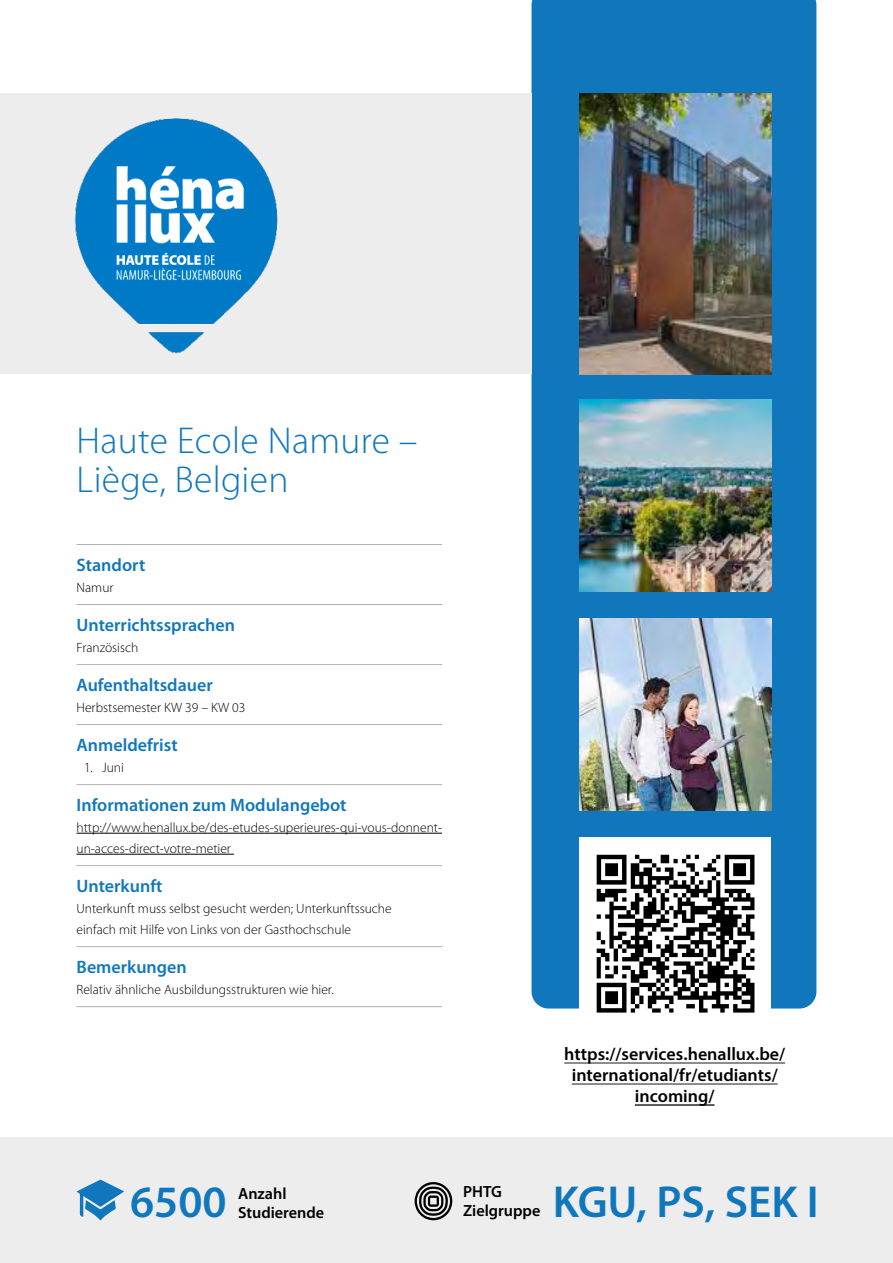
<style>
.page{position:relative;width:893px;height:1263px;background:#fff}
.page>*{position:absolute;margin:0;border:0;box-sizing:border-box;transform-origin:0 0}
.t1{font:600 45px "Myriad Pro";color:#1077bd}
.t2{font:300 37.5px/39px "Myriad Pro";letter-spacing:.01em;color:#1077bd}
.t3{font:600 18px "Myriad Pro";color:#1077bd}
.t4{font:600 18px/21px "Myriad Pro";color:#000;text-align:center}
.t5{font:600 16.2px/18.9px "Myriad Pro";color:#000}
.t6{font:300 13.5px/21px "Myriad Pro";color:#000}
</style>
<div class="page">
<div style="left:531px;top:0;width:285px;height:1008px;background:#1077bd"></div>
<div style="left:0;top:94px;width:531px;height:280px;background:#ededed"></div>
<img style="left:75px;top:118px;width:203px;height:236px">
<img style="left:580px;top:400px;width:191px;height:191px">
<img style="left:580px;top:619px;width:191px;height:191px">
<img style="left:580px;top:94px;width:191px;height:280px">
<hr style="left:635px;top:1105px;width:79px;height:1px;background:#000">
<hr style="left:572px;top:1083px;width:206px;height:1px;background:#000">
<hr style="left:564px;top:1062px;width:221px;height:1px;background:#000">
<div style="left:580px;top:838px;width:191px;height:191px;background:#fff"></div>
<img style="left:596px;top:854px;width:159px;height:159px">
<div style="left:0;top:1137px;width:893px;height:126px;background:#ededed"></div>
<svg style="left:77px;top:1179px;width:47px;height:41px"></svg>
<svg style="left:415px;top:1182px;width:37px;height:38px"></svg>
<hr style="left:77px;top:544px;width:365px;height:1px;background:#b3b2b2">
<hr style="left:77px;top:604px;width:365px;height:1px;background:#b3b2b2">
<hr style="left:77px;top:664px;width:365px;height:1px;background:#b3b2b2">
<hr style="left:77px;top:724px;width:365px;height:1px;background:#b3b2b2">
<hr style="left:77px;top:784px;width:365px;height:1px;background:#b3b2b2">
<hr style="left:77px;top:865px;width:365px;height:1px;background:#b3b2b2">
<hr style="left:77px;top:946px;width:365px;height:1px;background:#b3b2b2">
<hr style="left:77px;top:1006px;width:365px;height:1px;background:#b3b2b2">
<hr style="left:77px;top:833px;width:365px;height:1px;background:#000">
<hr style="left:77px;top:854px;width:157px;height:1px;background:#000">
<h2 class="t2" style="left:77px;top:422px;width:343px">Haute Ecole Namure –<br>Liège, Belgien</h2>
<h3 class="t3" style="left:77px;top:555px;width:70px">Standort</h3>
<p class="t6" style="left:77px;top:577px;width:38px">Namur</p>
<h3 class="t3" style="left:77px;top:615px;width:160px">Unterrichtssprachen</h3>
<p class="t6" style="left:77px;top:637px;width:63px">Französisch</p>
<h3 class="t3" style="left:77px;top:675px;width:138px">Aufenthaltsdauer</h3>
<p class="t6" style="left:77px;top:697px;width:170px">Herbstsemester KW 39 – KW 03</p>
<h3 class="t3" style="left:77px;top:735px;width:103px">Anmeldefrist</h3>
<p class="t6" style="left:84px;top:757px;width:41px">1. Juni</p>
<h3 class="t3" style="left:77px;top:795px;width:272px">Informationen zum Modulangebot</h3>
<p class="t6" style="left:77px;top:817px;width:367px">http://www.henallux.be/des-etudes-superieures-qui-vous-donnent&shy;un-acces-direct-votre-metier</p>
<h3 class="t3" style="left:77px;top:876px;width:88px">Unterkunft</h3>
<p class="t6" style="left:77px;top:898px;width:317px">Unterkunft muss selbst gesucht werden; Unterkunftssuche einfach mit Hilfe von Links von der Gasthochschule</p>
<h3 class="t3" style="left:77px;top:957px;width:112px">Bemerkungen</h3>
<p class="t6" style="left:77px;top:979px;width:259px">Relativ ähnliche Ausbildungsstrukturen wie hier.</p>
<h3 class="t4" style="left:564px;top:1042px;width:222px">https://services.henallux.be/ international/fr/etudiants/ incoming/</h3>
<h1 class="t1" style="left:130px;top:1177px;width:98px">6500</h1>
<p class="t5" style="left:238px;top:1184px;width:50px">Anzahl</p>
<p class="t5" style="left:238px;top:1203px;width:88px">Studierende</p>
<p class="t5" style="left:463px;top:1182px;width:79px">PHTG<br>Zielgruppe</p>
<h1 class="t1" style="left:553px;top:1176px;width:268px">KGU, PS, SEK I</h1>
</div>
